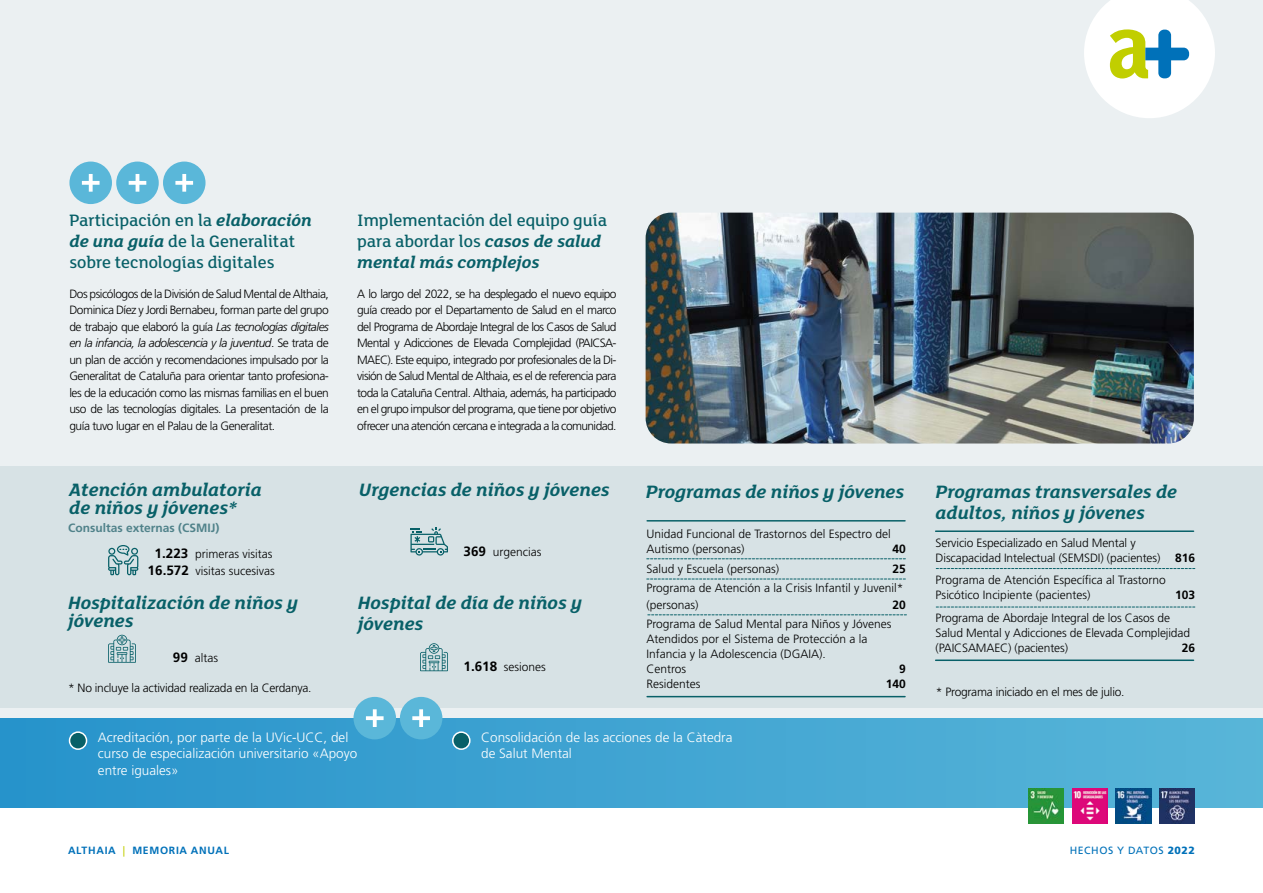
<style>
.page{position:relative;width:1263px;height:893px;background:#fff}
.page>*{position:absolute;margin:0;border:0;box-sizing:border-box;transform-origin:0 0}
.t1{font:italic 700 19.5px/21px "FS Lola";color:#086068}
.t2{font:500 18px/21px "FS Lola";color:#086068}
.t3{font:300 13.5px/16.5px "Frutiger LT Std";color:#fff}
.t4{font:300 12px/16.5px "Frutiger LT Std";color:#000}
.t5{font:300 12px "Frutiger LT Std";letter-spacing:-.02em;color:#000}
.t6{font:700 12px "Frutiger LT Std";color:#50828a}
.t7{font:700 12px "Frutiger LT Std";color:#000}
.t8{font:700 10.5px "Frutiger LT Std";letter-spacing:.065em;color:#0071b9}
.t9{font:10.5px "Frutiger LT Std";letter-spacing:.06em;color:#0071b9}
.s1{font-weight:700;font-style:italic}
.s2{font-style:italic}
.s3{font-weight:700;font-size:13.5px}
.s4{font-weight:700}
.s5{font-weight:400;color:#c1ce00}
.s6{font-weight:900}
</style>
<div class="page">
<div style="left:0;top:0;width:1263px;height:808px;background:#ebf0f2"></div>
<div style="left:0;top:466px;width:1263px;height:242px;background:#d7e2e5"></div>
<div style="left:0;top:718px;width:1263px;height:90px;background:linear-gradient(to right,#2793cc,#59b4d7)"></div>
<svg style="left:936px;top:568px;width:259px;height:1px"></svg>
<svg style="left:936px;top:607px;width:259px;height:1px"></svg>
<hr style="left:936px;top:530px;width:257px;height:2px;background:#086068">
<hr style="left:936px;top:659px;width:257px;height:2px;background:#086068">
<svg style="left:108px;top:545px;width:30px;height:30px"></svg>
<svg style="left:108px;top:635px;width:28px;height:28px"></svg>
<div style="left:70px;top:732px;width:17px;height:17px;background:#086068;border-radius:50%"></div>
<div style="left:69px;top:731px;width:18px;height:19px;border:2px solid #fff;border-radius:50%"></div>
<hr style="left:647px;top:520px;width:258px;height:2px;background:#086068">
<hr style="left:647px;top:696px;width:258px;height:1px;background:#086068">
<svg style="left:647px;top:558px;width:258px;height:1px"></svg>
<svg style="left:647px;top:579px;width:258px;height:1px"></svg>
<svg style="left:648px;top:614px;width:258px;height:1px"></svg>
<svg style="left:420px;top:643px;width:28px;height:28px"></svg>
<svg style="left:410px;top:527px;width:38px;height:29px"></svg>
<svg style="left:1084px;top:0;width:131px;height:118px"></svg>
<img style="left:646px;top:213px;width:548px;height:230px">
<div style="left:453px;top:732px;width:17px;height:17px;background:#086068;border-radius:50%"></div>
<div style="left:452px;top:731px;width:18px;height:19px;border:2px solid #fff;border-radius:50%"></div>
<img style="left:1028px;top:789px;width:35px;height:35px">
<img style="left:1072px;top:789px;width:35px;height:35px">
<img style="left:1116px;top:789px;width:35px;height:35px">
<img style="left:1160px;top:789px;width:35px;height:35px">
<div style="left:69px;top:162px;width:43px;height:42px;background:#5ab7d9;border-radius:50%"></div>
<svg style="left:82px;top:174px;width:18px;height:18px"></svg>
<div style="left:116px;top:162px;width:43px;height:42px;background:#5ab7d9;border-radius:50%"></div>
<svg style="left:129px;top:174px;width:17px;height:18px"></svg>
<div style="left:163px;top:162px;width:43px;height:42px;background:#5ab7d9;border-radius:50%"></div>
<svg style="left:175px;top:174px;width:18px;height:18px"></svg>
<div style="left:353px;top:697px;width:43px;height:42px;background:#5ab7d9;border-radius:50%"></div>
<svg style="left:366px;top:709px;width:18px;height:18px"></svg>
<div style="left:400px;top:697px;width:42px;height:42px;background:#5ab7d9;border-radius:50%"></div>
<svg style="left:412px;top:709px;width:18px;height:18px"></svg>
<p class="t2" style="left:69px;top:209px;width:244px">Participación en la <span class="s1">elaboración de una guía</span> de la Generalitat sobre tecnologías digitales</p>
<p class="t4" style="left:69px;top:285px;width:261px;text-align:justify">Dos psicólogos de la División de Salud Mental de Althaia, Dominica Díez y Jordi Bernabeu, forman parte del grupo de trabajo que elaboró la guía <span class="s2">Las tecnologías digitales en la infancia, la adolescencia y la juventud</span>. Se trata de un plan de acción y recomendaciones impulsado por la Generalitat de Cataluña para orientar tanto profesiona&shy;les de la educación como las mismas familias en el buen uso de las tecnologías digitales. La presentación de la guía tuvo lugar en el Palau de la Generalitat.</p>
<p class="t1" style="left:69px;top:480px;width:194px;line-height:18px">Atención ambulatoria de niños y jóvenes*</p>
<p class="t6" style="left:68px;top:521px;width:153px">Consultas externas (CSMIJ)</p>
<p class="t4" style="left:155px;top:545px;width:119px"><span class="s3">1.223</span> primeras visitas</p>
<p class="t4" style="left:148px;top:562px;width:129px"><span class="s3">16.572</span> visitas sucesivas</p>
<p class="t1" style="left:68px;top:593px;width:232px;line-height:18px">Hospitalización de niños y jóvenes</p>
<p class="t4" style="left:173px;top:650px;width:47px"><span class="s3">99</span> altas</p>
<p class="t5" style="left:68px;top:681px;width:245px">* No incluye la actividad realizada en la Cerdanya.</p>
<p class="t2" style="left:357px;top:209px;width:252px">Implementación del equipo guía para abordar los <span class="s1">casos de salud mental más complejos</span></p>
<p class="t4" style="left:357px;top:285px;width:261px;text-align:justify">A lo largo del 2022, se ha desplegado el nuevo equipo guía creado por el Departamento de Salud en el marco del Programa de Abordaje Integral de los Casos de Salud Mental y Adicciones de Elevada Complejidad (PAICSA-MAEC). Este equipo, integrado por profesionales de la Di&shy;visión de Salud Mental de Althaia, es el de referencia para toda la Cataluña Central. Althaia, además, ha participado en el grupo impulsor del programa, que tiene por objetivo ofrecer una atención cercana e integrada a la comunidad.</p>
<p class="t1" style="left:359px;top:478px;width:252px">Urgencias de niños y jóvenes</p>
<p class="t4" style="left:463px;top:544px;width:79px"><span class="s3">369</span> urgencias</p>
<p class="t1" style="left:358px;top:591px;width:226px">Hospital de día de niños y jóvenes</p>
<p class="t4" style="left:463px;top:659px;width:84px"><span class="s3">1.618</span> sesiones</p>
<p class="t1" style="left:646px;top:480px;width:260px">Programas de niños y jóvenes</p>
<p class="t4" style="left:646px;top:526px;width:246px">Unidad Funcional de Trastornos del Espectro del</p>
<p class="t4" style="left:646px;top:541px;width:100px">Autismo (personas)</p>
<p class="t7" style="left:892px;top:542px;width:15px">40</p>
<p class="t4" style="left:646px;top:560px;width:134px">Salud y Escuela (personas)</p>
<p class="t7" style="left:892px;top:561px;width:15px">25</p>
<p class="t4" style="left:646px;top:580px;width:259px">Programa de Atención a la Crisis Infantil y Juvenil* (personas)</p>
<p class="t7" style="left:892px;top:597px;width:15px">20</p>
<p class="t4" style="left:646px;top:616px;width:247px">Programa de Salud Mental para Niños y Jóvenes</p>
<p class="t4" style="left:646px;top:631px;width:223px">Atendidos por el Sistema de Protección a la</p>
<p class="t4" style="left:646px;top:646px;width:181px">Infancia y la Adolescencia (DGAIA).</p>
<p class="t4" style="left:646px;top:661px;width:41px">Centros</p>
<p class="t7" style="left:899px;top:662px;width:8px">9</p>
<p class="t4" style="left:646px;top:676px;width:56px">Residentes</p>
<p class="t7" style="left:886px;top:677px;width:22px">140</p>
<p class="t3" style="left:98px;top:729px;width:261px">Acreditación, por parte de la UVic-UCC, del curso de especialización universitario «Apoyo entre iguales»</p>
<p class="t3" style="left:481px;top:729px;width:253px">Consolidación de las acciones de la Càtedra de Salut Mental</p>
<p class="t1" style="left:936px;top:480px;width:243px">Programas transversales de adultos, niños y jóvenes</p>
<p class="t4" style="left:936px;top:535px;width:261px;line-height:15px">Servicio Especializado en Salud Mental y<br>Discapacidad Intelectual (SEMSDI) (pacientes) <span class="s4">816</span></p>
<p class="t4" style="left:936px;top:572px;width:232px">Programa de Atención Específica al Trastorno</p>
<p class="t4" style="left:936px;top:587px;width:156px">Psicótico Incipiente (pacientes)</p>
<p class="t7" style="left:1175px;top:588px;width:22px">103</p>
<p class="t4" style="left:936px;top:609px;width:236px">Programa de Abordaje Integral de los Casos de</p>
<p class="t4" style="left:936px;top:624px;width:256px">Salud Mental y Adicciones de Elevada Complejidad</p>
<p class="t4" style="left:936px;top:639px;width:134px">(PAICSAMAEC) (pacientes)</p>
<p class="t7" style="left:1182px;top:640px;width:15px">26</p>
<p class="t5" style="left:936px;top:685px;width:190px">* Programa iniciado en el mes de julio.</p>
<p class="t8" style="left:68px;top:844px;width:162px">ALTHAIA <span class="s5">|</span> MEMORIA ANUAL</p>
<p class="t9" style="left:1070px;top:844px;width:127px">HECHOS Y DATOS <span class="s6">2022</span></p>
</div>
